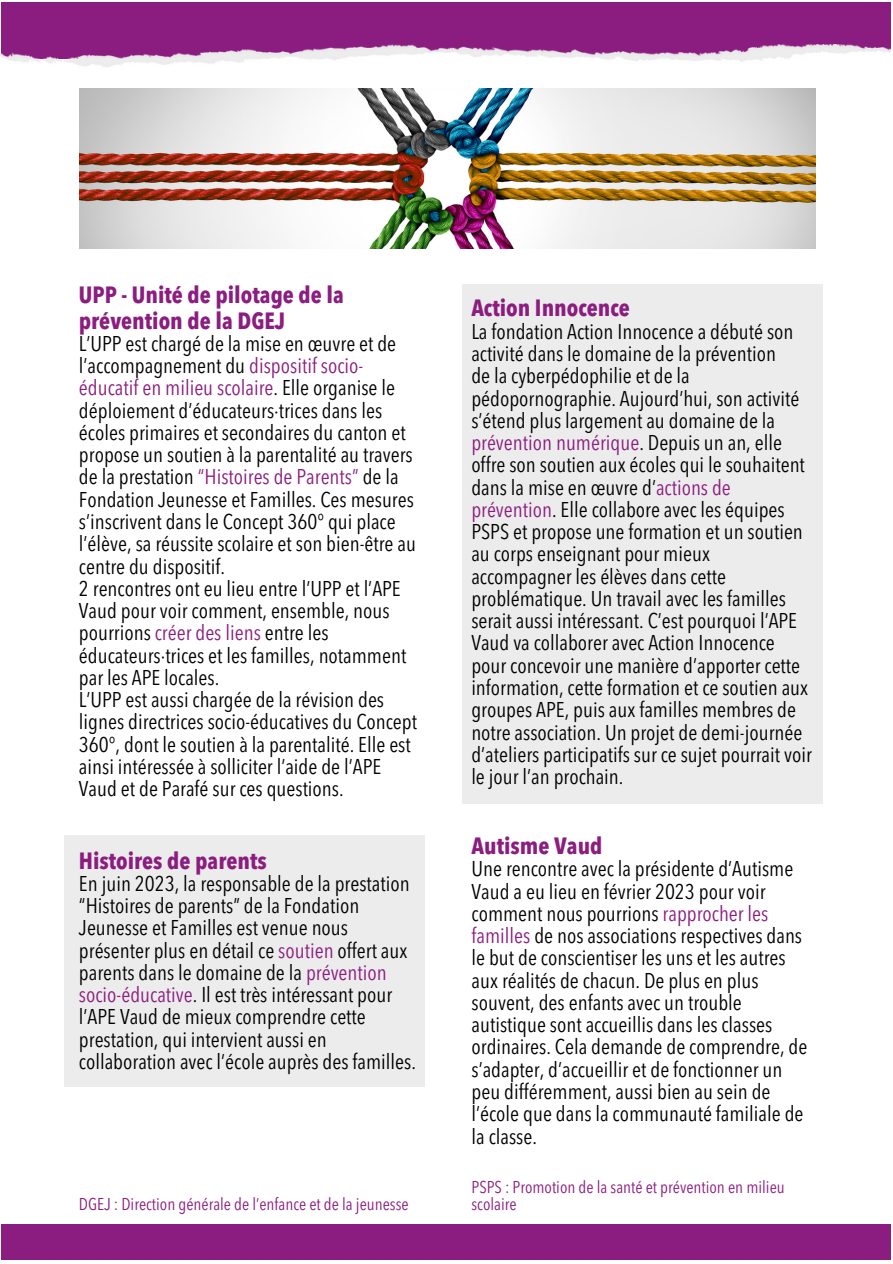
<style>
.page{position:relative;width:893px;height:1264px;background:#fff}
.page>*{position:absolute;margin:0;border:0;box-sizing:border-box;transform-origin:0 0}
.t1{font:700 condensed 23.25px/25.5px "Avenir Next LT Pro";color:#8c1d80}
.t2{font:condensed 21.15px/22.2px "Avenir Next LT Pro";color:#000}
.t3{font:condensed 16.95px/17px "Avenir Next LT Pro";color:#8c1d80}
.s1{color:#8c1d80}
</style>
<div class="page">
<div style="left:1px;top:1224px;width:890px;height:36px;background:#8c1d80"></div>
<div style="left:64px;top:835px;width:360px;height:252px;background:#ececec"></div>
<img style="left:79px;top:89px;width:736px;height:160px">
<div style="left:462px;top:284px;width:360px;height:519px;background:#ececec"></div>
<div style="left:1px;top:2px;width:890px;height:56px;background:#8c1d80"></div>
<img style="left:0;top:45px;width:890px;height:23px">
<p class="t1" style="left:79px;top:284px;width:266px">UPP - Unité de pilotage de la prévention de la DGEJ</p>
<p class="t2" style="left:79px;top:334px;width:338px">L’UPP est chargé de la mise en œuvre et de l’accompagnement du <span class="s1">dispositif socio&shy;éducatif en milieu scolaire</span>. Elle organise le déploiement d’éducateurs∙trices dans les écoles primaires et secondaires du canton et propose un soutien à la parentalité au travers de la prestation <span class="s1">“Histoires de Parents”</span> de la Fondation Jeunesse et Familles. Ces mesures s’inscrivent dans le Concept 360° qui place l’élève, sa réussite scolaire et son bien-être au centre du dispositif.</p>
<p class="t2" style="left:79px;top:579px;width:329px">2 rencontres ont eu lieu entre l’UPP et l’APE Vaud pour voir comment, ensemble, nous pourrions <span class="s1">créer des liens</span> entre les éducateurs∙trices et les familles, notamment par les APE locales.</p>
<p class="t2" style="left:79px;top:690px;width:339px">L’UPP est aussi chargée de la révision des lignes directrices socio-éducatives du Concept 360°, dont le soutien à la parentalité. Elle est ainsi intéressée à solliciter l’aide de l’APE Vaud et de Parafé sur ces questions.</p>
<p class="t1" style="left:79px;top:849px;width:189px">Histoires de parents</p>
<p class="t2" style="left:79px;top:874px;width:338px">En juin 2023, la responsable de la prestation “Histoires de parents” de la Fondation Jeunesse et Familles est venue nous présenter plus en détail ce <span class="s1">soutien</span> offert aux parents dans le domaine de la <span class="s1">prévention socio-éducative</span>. Il est très intéressant pour l’APE Vaud de mieux comprendre cette prestation, qui intervient aussi en collaboration avec l’école auprès des familles.</p>
<p class="t3" style="left:79px;top:1197px;width:331px">DGEJ : Direction générale de l’enfance et de la jeunesse</p>
<p class="t1" style="left:471px;top:298px;width:160px">Action Innocence</p>
<p class="t2" style="left:471px;top:322px;width:324px">La fondation Action Innocence a débuté son activité dans le domaine de la prévention</p>
<p class="t2" style="left:471px;top:367px;width:342px">de la cyberpédophilie et de la pédopornographie. Aujourd’hui, son activité s’étend plus largement au domaine de la <span class="s1">prévention numérique</span>. Depuis un an, elle offre son soutien aux écoles qui le souhaitent dans la mise en œuvre d’<span class="s1">actions de prévention</span>. Elle collabore avec les équipes PSPS et propose une formation et un soutien au corps enseignant pour mieux accompagner les élèves dans cette problématique. Un travail avec les familles serait aussi intéressant. C’est pourquoi l’APE Vaud va collaborer avec Action Innocence pour concevoir une manière d’apporter cette information, cette formation et ce soutien aux groupes APE, puis aux familles membres de notre association. Un projet de demi-journée d’ateliers participatifs sur ce sujet pourrait voir le jour l’an prochain.</p>
<p class="t1" style="left:471px;top:835px;width:132px">Autisme Vaud</p>
<p class="t2" style="left:471px;top:859px;width:337px">Une rencontre avec la présidente d’Autisme Vaud a eu lieu en février 2023 pour voir comment nous pourrions <span class="s1">rapprocher les familles</span> de nos associations respectives dans le but de conscientiser les uns et les autres aux réalités de chacun. De plus en plus souvent, des enfants avec un trouble autistique sont accueillis dans les classes ordinaires. Cela demande de comprendre, de s’adapter, d’accueillir et de fonctionner un peu différemment, aussi bien au sein de l’école que dans la communauté familiale de la classe.</p>
<p class="t3" style="left:471px;top:1180px;width:315px">PSPS : Promotion de la santé et prévention en milieu scolaire</p>
</div>
